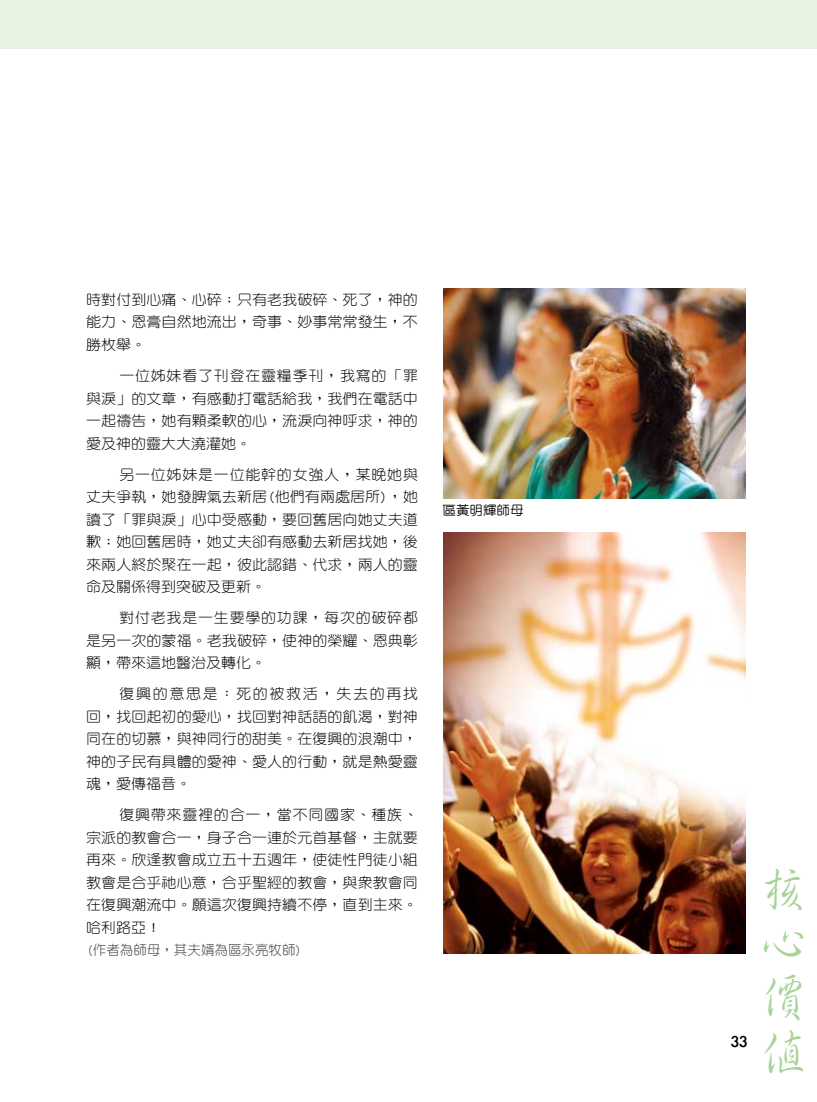
<style>
.page{position:relative;width:817px;height:1102px;background:#fff}
.page>*{position:absolute;margin:0;border:0;box-sizing:border-box;transform-origin:0 0}
.t1{font:500 54px/54px "Her Sin";color:#a7d397;text-align:justify;scale:.9 1}
.t2{font:18px "Li Gothic Med";color:#000}
.t3{font:300 14.25px/22.5px "Yen Round";letter-spacing:.005em;color:#000;text-align:justify;scale:1.05 1}
.t4{font:300 13.5px "Yen Round";color:#3f3b3a}
.t5{font:500 12.9px "Yen Round";color:#000;scale:1.05 1}
</style>
<div class="page">
<div style="left:0;top:0;width:816px;height:49px;background:#e7f2e3"></div>
<img style="left:443px;top:289px;width:302px;height:209px">
<img style="left:443px;top:532px;width:302px;height:421px">
<p class="t3" style="left:86px;top:288px;width:317px">時對付到心痛、心碎；只有老我破碎、死了，神的能力、恩膏自然地流出，奇事、妙事常常發生，不勝枚舉。</p>
<p class="t3" style="left:86px;top:364px;width:317px;text-indent:33px">一位姊妹看了刊登在靈糧季刊，我寫的「罪與淚」的文章，有感動打電話給我，我們在電話中一起禱告，她有顆柔軟的心，流淚向神呼求，神的愛及神的靈大大澆灌她。</p>
<p class="t3" style="left:86px;top:463px;width:317px;text-indent:33px">另一位姊妹是一位能幹的女強人，某晚她與丈夫爭執，她發脾氣去新居(他們有兩處居所)，她讀了「罪與淚」心中受感動，要回舊居向她丈夫道歉；她回舊居時，她丈夫卻有感動去新居找她，後來兩人終於聚在一起，彼此認錯、代求，兩人的靈命及關係得到突破及更新。</p>
<p class="t3" style="left:86px;top:606px;width:317px;text-indent:33px">對付老我是一生要學的功課，每次的破碎都是另一次的蒙福。老我破碎，使神的榮耀、恩典彰顯，帶來這地醫治及轉化。</p>
<p class="t3" style="left:86px;top:682px;width:317px;text-indent:33px">復興的意思是：死的被救活，失去的再找回，找回起初的愛心，找回對神話語的飢渴，對神同在的切慕，與神同行的甜美。在復興的浪潮中，神的子民有具體的愛神、愛人的行動，就是熱愛靈魂，愛傳福音。</p>
<p class="t3" style="left:86px;top:803px;width:317px;text-indent:33px">復興帶來靈裡的合一，當不同國家、種族、宗派的教會合一，身子合一連於元首基督，主就要再來。欣逢教會成立五十五週年，使徒性門徒小組教會是合乎祂心意，合乎聖經的教會，與眾教會同在復興潮流中。願這次復興持續不停，直到主來。哈利路亞！</p>
<p class="t4" style="left:86px;top:943px;width:217px">(作者為師母，其夫婿為區永亮牧師)</p>
<p class="t5" style="left:442px;top:503px;width:79px">區黃明輝師母</p>
<p class="t2" style="left:730px;top:1031px;width:18px">33</p>
<p class="t1" style="left:759px;top:861px;width:50px">核心價值</p>
</div>
